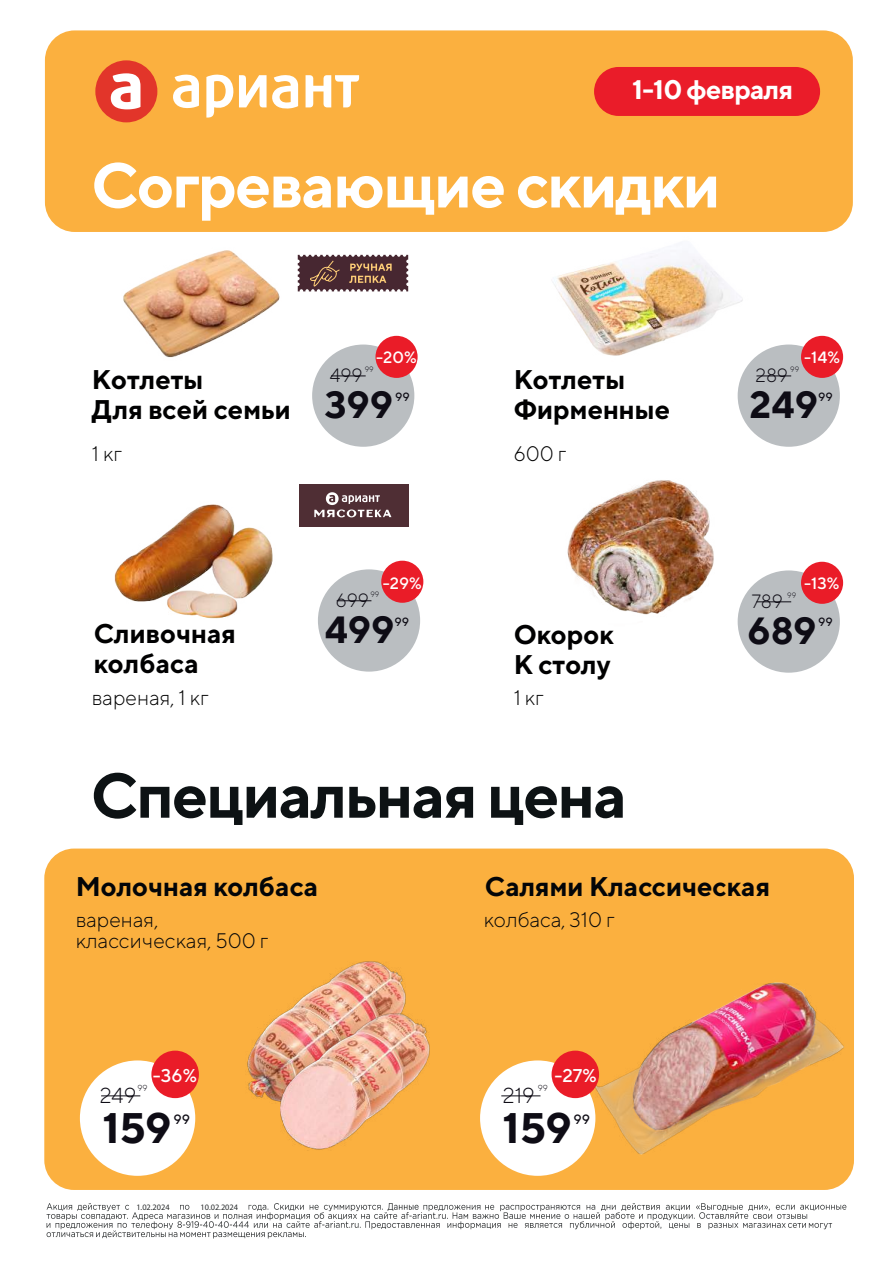
<style>
.page{position:relative;width:893px;height:1263px;background:#fff}
.page>*{position:absolute;margin:0;border:0;box-sizing:border-box;transform-origin:0 0}
.t1{font:700 63px "TT Norms";letter-spacing:-.025em;color:#fff}
.t2{font:700 63px "TT Norms";letter-spacing:-.025em;color:#0d1214}
.t3{font:700 42.75px "TT Norms";letter-spacing:-.01em;color:#0e0c15}
.t4{font:700 37.8px "TT Norms";color:#0e0c15}
.t5{font:700 27px/30px "TT Norms";color:#000001}
.t6{font:700 27px "TT Norms";color:#030508}
.t7{font:700 26.85px "TT Norms";letter-spacing:-.025em;color:#fff}
.t8{font:300 21.75px "TT Norms";color:#0e0c15}
.t9{font:300 21px/21px "TT Norms";color:#030508}
.t10{font:300 21px "TT Norms";color:#000001}
.t11{font:300 19.2px "TT Norms";color:#0e0c15}
.t12{font:500 18.45px "TT Norms";color:#fff}
.t13{font:500 16.35px "TT Norms";color:#fff}
.t14{font:500 13.5px "TT Norms";color:#0e0c15}
.t15{font:500 12px "TT Norms";color:#0e0c15}
.t16{font:300 8.7px "TT Norms";color:#0e0c15}
.t17{font:8.25px "Myriad Pro";color:#292c2d}
.t18{font:300 7.8px "TT Norms";color:#0e0c15}
</style>
<div class="page">
<img style="left:567px;top:480px;width:204px;height:181px">
<img style="left:123px;top:250px;width:157px;height:108px">
<div style="left:312px;top:345px;width:102px;height:102px;background:#babec1;border-radius:50%"></div>
<div style="left:375px;top:336px;width:43px;height:42px;background:#ea1c28;border-radius:50%"></div>
<hr style="left:331px;top:376px;width:35px;height:1px;background:#0e0c15">
<div style="left:738px;top:345px;width:102px;height:102px;background:#babec1;border-radius:50%"></div>
<div style="left:801px;top:336px;width:42px;height:42px;background:#ea1c28;border-radius:50%"></div>
<hr style="left:756px;top:376px;width:35px;height:1px;background:#0e0c15">
<div style="left:738px;top:570px;width:102px;height:103px;background:#babec1;border-radius:50%"></div>
<div style="left:801px;top:562px;width:42px;height:42px;background:#ea1c28;border-radius:50%"></div>
<hr style="left:756px;top:601px;width:35px;height:1px;background:#0e0c15">
<div style="left:318px;top:569px;width:102px;height:103px;background:#babec1;border-radius:50%"></div>
<div style="left:381px;top:561px;width:42px;height:42px;background:#ea1c28;border-radius:50%"></div>
<hr style="left:337px;top:600px;width:34px;height:1px;background:#0e0c15">
<img style="left:552px;top:255px;width:197px;height:114px">
<img style="left:114px;top:501px;width:186px;height:118px">
<div style="left:45px;top:30px;width:808px;height:202px;background:#fbb03f;border-radius:30px"></div>
<svg style="left:173px;top:74px;width:186px;height:44px"></svg>
<svg style="left:95px;top:60px;width:62px;height:62px"></svg>
<div style="left:594px;top:67px;width:226px;height:49px;background:#ea1c29;border-radius:24px"></div>
<svg style="left:47px;top:1203px;width:799px;height:35px"></svg>
<div style="left:44px;top:848px;width:810px;height:342px;background:#fbb03f;border-radius:30px"></div>
<img style="left:583px;top:982px;width:261px;height:173px">
<div style="left:80px;top:1060px;width:115px;height:116px;background:#fff;border-radius:50%"></div>
<div style="left:151px;top:1050px;width:48px;height:48px;background:#ea1c28;border-radius:50%"></div>
<hr style="left:101px;top:1095px;width:39px;height:1px;background:#0e0c15">
<div style="left:480px;top:1060px;width:115px;height:116px;background:#fff;border-radius:50%"></div>
<div style="left:552px;top:1050px;width:47px;height:48px;background:#ea1c28;border-radius:50%"></div>
<hr style="left:501px;top:1095px;width:39px;height:1px;background:#0e0c15">
<img style="left:247px;top:961px;width:159px;height:141px">
<img style="left:300px;top:485px;width:108px;height:42px">
<img style="left:280px;top:1013px;width:149px;height:137px">
<svg style="left:298px;top:255px;width:110px;height:36px;background:#634343"></svg>
<p class="t7" style="left:632px;top:73px;width:162px">1-10 февраля</p>
<h1 class="t1" style="left:91px;top:146px;width:631px">Согревающие скидки</h1>
<p class="t13" style="left:376px;top:348px;width:42px">-20%</p>
<p class="t13" style="left:804px;top:348px;width:37px">-14%</p>
<p class="t18" style="left:365px;top:364px;width:10px">99</p>
<p class="t11" style="left:330px;top:364px;width:34px">499</p>
<p class="t5" style="left:92px;top:364px;width:201px">Котлеты<br>Для всей семьи</p>
<p class="t10" style="left:92px;top:441px;width:32px">1 кг</p>
<p class="t10" style="left:514px;top:441px;width:54px">600 г</p>
<p class="t5" style="left:514px;top:364px;width:158px">Котлеты<br>Фирменные</p>
<h3 class="t4" style="left:325px;top:381px;width:70px">399</h3>
<p class="t15" style="left:395px;top:389px;width:16px">99</p>
<p class="t18" style="left:790px;top:364px;width:10px">99</p>
<p class="t11" style="left:755px;top:364px;width:34px">289</p>
<h3 class="t4" style="left:750px;top:381px;width:70px">249</h3>
<p class="t15" style="left:818px;top:389px;width:16px">99</p>
<p class="t13" style="left:370px;top:573px;width:53px"><sub>99</sub> -29%</p>
<p class="t11" style="left:336px;top:589px;width:35px">699</p>
<p class="t18" style="left:787px;top:590px;width:10px">99</p>
<p class="t11" style="left:752px;top:590px;width:32px">789</p>
<p class="t13" style="left:804px;top:573px;width:37px">-13%</p>
<p class="t5" style="left:94px;top:618px;width:144px">Сливочная колбаса</p>
<h3 class="t4" style="left:325px;top:606px;width:71px">499</h3>
<p class="t15" style="left:395px;top:615px;width:16px">99</p>
<p class="t5" style="left:514px;top:619px;width:102px">Окорок<br>К столу</p>
<h3 class="t4" style="left:748px;top:607px;width:70px">689</h3>
<p class="t15" style="left:818px;top:615px;width:16px">99</p>
<p class="t10" style="left:92px;top:685px;width:118px">вареная, 1 кг</p>
<p class="t10" style="left:514px;top:685px;width:32px">1 кг</p>
<h1 class="t2" style="left:91px;top:756px;width:538px">Специальная цена</h1>
<p class="t6" style="left:76px;top:870px;width:244px">Молочная колбаса</p>
<p class="t6" style="left:485px;top:870px;width:287px">Салями Классическая</p>
<p class="t9" style="left:76px;top:908px;width:194px">вареная, классическая, 500 г</p>
<p class="t9" style="left:484px;top:908px;width:132px">колбаса, 310 г</p>
<p class="t12" style="left:153px;top:1064px;width:46px">-36%</p>
<p class="t12" style="left:555px;top:1064px;width:43px">-27%</p>
<p class="t16" style="left:138px;top:1083px;width:12px">99</p>
<p class="t8" style="left:100px;top:1082px;width:38px">249</p>
<p class="t16" style="left:538px;top:1083px;width:12px">99</p>
<p class="t8" style="left:503px;top:1082px;width:33px">219</p>
<h2 class="t3" style="left:102px;top:1101px;width:71px">159</h2>
<p class="t14" style="left:173px;top:1110px;width:18px">99</p>
<h2 class="t3" style="left:503px;top:1101px;width:71px">159</h2>
<p class="t14" style="left:574px;top:1110px;width:18px">99</p>
<p class="t17" style="left:136px;top:1202px;width:35px">1.02.2024</p>
<p class="t17" style="left:200px;top:1202px;width:39px">10.02.2024</p>
</div>
